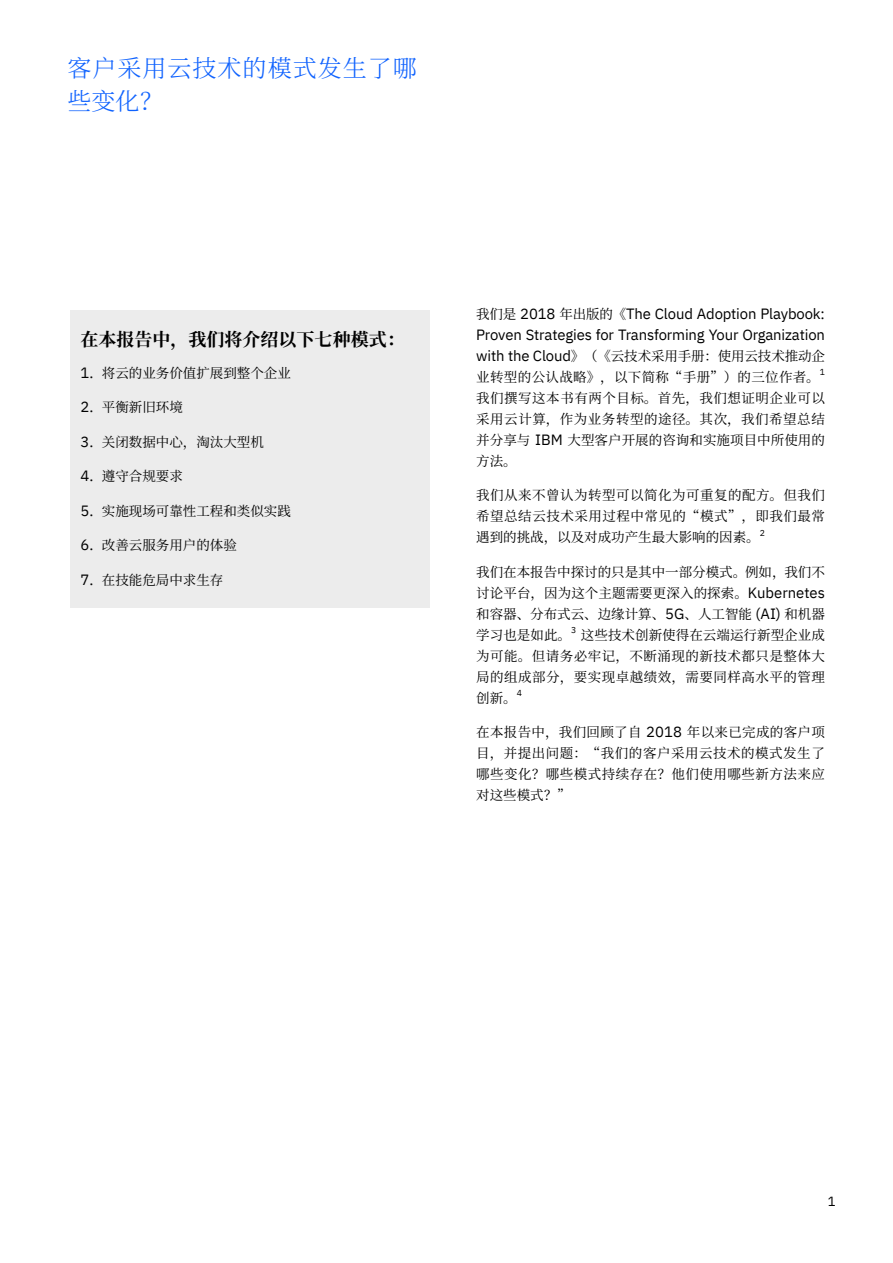
<style>
.page{position:relative;width:893px;height:1263px;background:#fff}
.page>*{position:absolute;margin:0;border:0;box-sizing:border-box;transform-origin:0 0}
.Que_16_blue{font:300 24px/33px "Noto Serif CJ Ksc";letter-spacing:.045em;color:#0f62fe}
.Head_12_Black{font:700 18px "Noto Serif CJ Ksc";color:#000}
.Body_9{font:14.85px/21px "IBM Plex Sans";letter-spacing:-.01em;color:#000}
.Body_9-2{font:13.5px/21px "Noto Serif CJ Ksc";letter-spacing:.005em;color:#000;text-align:justify}
.Body_9-3{font:13.5px/21px "Noto Serif CJ Ksc";letter-spacing:.025em;color:#000}
.t1{font:13.2px "IBM Plex Sans";color:#000}
.Body_9-4{font:8.7px "IBM Plex Sans";color:#000}
.s1{font-family:"IBM Plex Sans";font-size:14.85px}
.s2{font-family:"Noto Serif CJ Ksc";font-size:13.5px}
</style>
<div class="page">
<div style="left:70px;top:310px;width:359px;height:297px;background:#ececec"></div>
<p class="Que_16_blue" style="left:67px;top:53px;width:351px">客户采用云技术的模式发生了哪些变化？</p>
<p class="Head_12_Black" style="left:81px;top:330px;width:326px">在本报告中，我们将介绍以下七种模式：</p>
<p class="Body_9-2" style="left:81px;top:362px;width:212px"><span class="s1">1.</span> 将云的业务价值扩展到整个企业</p>
<p class="Body_9-2" style="left:81px;top:397px;width:104px"><span class="s1">2.</span> 平衡新旧环境</p>
<p class="Body_9-2" style="left:81px;top:431px;width:185px"><span class="s1">3.</span> 关闭数据中心，淘汰大型机</p>
<p class="Body_9-2" style="left:81px;top:466px;width:104px"><span class="s1">4.</span> 遵守合规要求</p>
<p class="Body_9-2" style="left:81px;top:500px;width:212px"><span class="s1">5.</span> 实施现场可靠性工程和类似实践</p>
<p class="Body_9-2" style="left:81px;top:535px;width:158px"><span class="s1">6.</span> 改善云服务用户的体验</p>
<p class="Body_9-2" style="left:81px;top:569px;width:144px"><span class="s1">7.</span> 在技能危局中求生存</p>
<p class="Body_9" style="left:476px;top:302px;width:350px"><span class="s2">我们是</span> 2018 <span class="s2">年出版的《</span>The Cloud Adoption Playbook:<br>Proven Strategies for Transforming Your Organization</p>
<p class="Body_9-3" style="left:476px;top:346px;width:350px"><span class="s1">with the Cloud</span>》（《云技术采用手册：使用云技术推动企业转型的公认战略》，以下简称“手册”）的三位作者。</p>
<p class="Body_9-4" style="left:820px;top:365px;width:7px">1</p>
<p class="Body_9-2" style="left:476px;top:388px;width:350px">我们撰写这本书有两个目标。首先，我们想证明企业可以采用云计算，作为业务转型的途径。其次，我们希望总结并分享与 <span class="s1">IBM</span> 大型客户开展的咨询和实施项目中所使用的方法。</p>
<p class="Body_9-2" style="left:476px;top:485px;width:350px">我们从来不曾认为转型可以简化为可重复的配方。但我们希望总结云技术采用过程中常见的“模式”，即我们最常遇到的挑战，以及对成功产生最大影响的因素。</p>
<p class="Body_9-4" style="left:760px;top:526px;width:7px">2</p>
<p class="Body_9-2" style="left:476px;top:562px;width:350px">我们在本报告中探讨的只是其中一部分模式。例如，我们不讨论平台，因为这个主题需要更深入的探索。<span class="s1">Kubernetes</span>和容器、分布式云、边缘计算、<span class="s1">5G</span>、人工智能 <span class="s1">(AI)</span> 和机器学习也是如此。</p>
<p class="Body_9-4" style="left:571px;top:623px;width:7px">3</p>
<p class="Body_9-2" style="left:476px;top:625px;width:350px;text-indent:105px">这些技术创新使得在云端运行新型企业成为可能。但请务必牢记，不断涌现的新技术都只是整体大局的组成部分，要实现卓越绩效，需要同样高水平的管理创新。</p>
<p class="Body_9-4" style="left:517px;top:686px;width:7px">4</p>
<p class="Body_9-2" style="left:476px;top:722px;width:350px">在本报告中，我们回顾了自 <span class="s1">2018</span> 年以来已完成的客户项目，并提出问题：“我们的客户采用云技术的模式发生了哪些变化？哪些模式持续存在？他们使用哪些新方法来应对这些模式？”</p>
<p class="t1" style="left:828px;top:1191px;width:9px">1</p>
</div>
